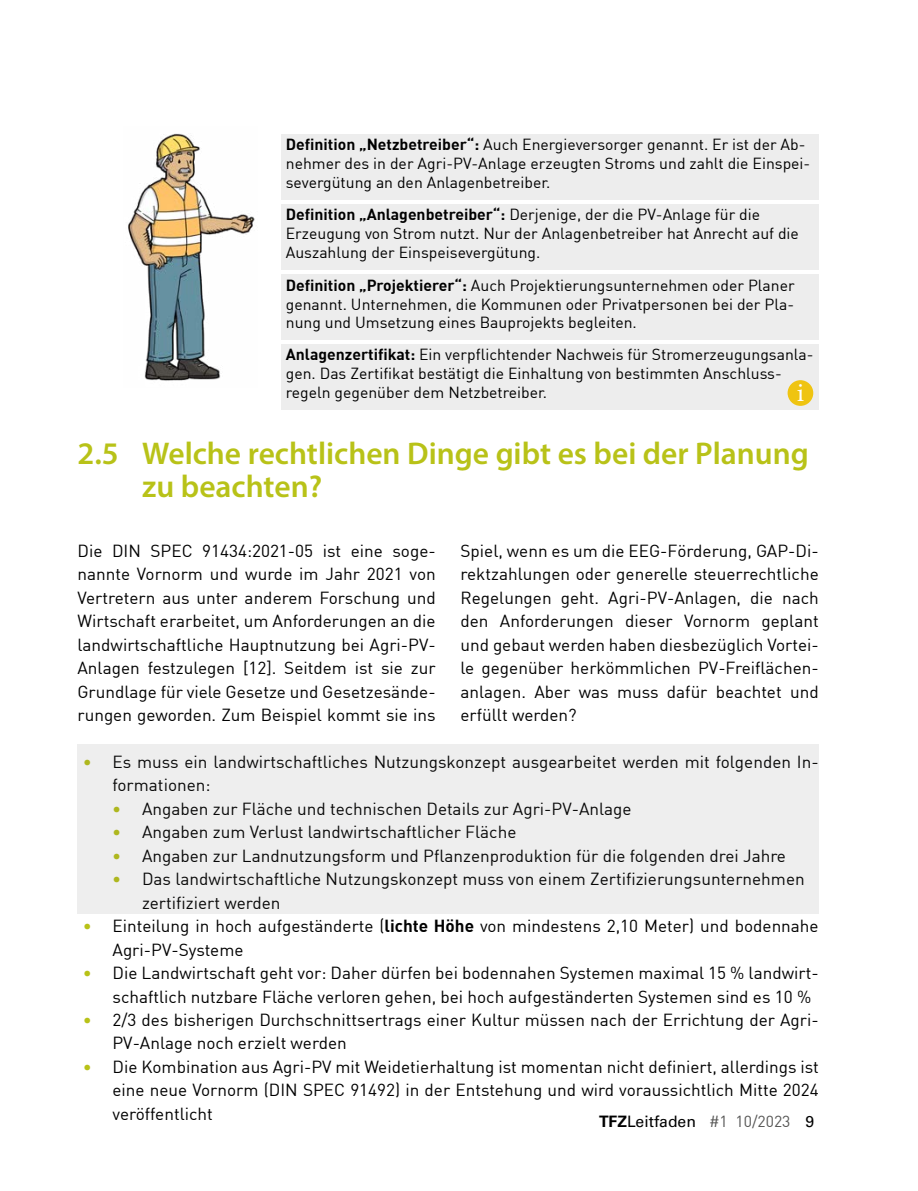
<style>
.page{position:relative;width:918px;height:1191px;background:#fff}
.page>*{position:absolute;margin:0;border:0;box-sizing:border-box;transform-origin:0 0}
.t1{font:600 31.5px/33.2px "Myriad Pro";color:#b8c218}
.t2{font:24.68px "Palatino Linotype";color:#fffffe}
.t3{font:17.15px/23.4px "DIN Regular";color:#000}
.t4{font:15.75px/18.9px "DIN Regular";color:#000}
.t5{font:15.75px "Univers LT Std";color:#000}
.s1{font-family:"DIN Bold"}
.s2{color:#b8c218}
.s3{font-weight:700}
.s4{font-family:"DIN Regular";color:#575756}
</style>
<div class="page">
<div style="left:281px;top:134px;width:538px;height:65px;background:#ededed"></div>
<div style="left:281px;top:344px;width:538px;height:65px;background:#ededed"></div>
<div style="left:281px;top:204px;width:538px;height:65px;background:#ededed"></div>
<div style="left:281px;top:274px;width:538px;height:66px;background:#ededed"></div>
<img style="left:128px;top:133px;width:127px;height:248px">
<div style="left:787px;top:380px;width:26px;height:26px;background:#efc411;border-radius:50%"></div>
<div style="left:77px;top:744px;width:742px;height:170px;background:#eee"></div>
<p class="t4" style="left:286px;top:135px;width:526px"><span class="s1">Definition „Netzbetreiber“:</span> Auch Energieversorger genannt. Er ist der Ab&shy;nehmer des in der Agri-PV-Anlage erzeugten Stroms und zahlt die Einspei&shy;severgütung an den Anlagenbetreiber.</p>
<p class="t4" style="left:286px;top:205px;width:515px"><span class="s1">Definition „Anlagenbetreiber“:</span> Derjenige, der die PV-Anlage für die<br>Erzeugung von Strom nutzt. Nur der Anlagenbetreiber hat Anrecht auf die<br>Auszahlung der Einspeisevergütung.</p>
<p class="t4" style="left:286px;top:275px;width:510px;text-align:justify"><span class="s1">Definition „Projektierer“:</span> Auch Projektierungsunternehmen oder Planer genannt. Unternehmen, die Kommunen oder Privatpersonen bei der Pla&shy;nung und Umsetzung eines Bauprojekts begleiten.</p>
<p class="t4" style="left:286px;top:345px;width:529px"><span class="s1">Anlagenzertifikat:</span> Ein verpflichtender Nachweis für Stromerzeugungsanla&shy;gen. Das Zertifikat bestätigt die Einhaltung von bestimmten Anschluss&shy;regeln gegenüber dem Netzbetreiber.</p>
<h2 class="t2" style="left:797px;top:375px;width:9px">i</h2>
<h1 class="t1" style="left:142px;top:436px;width:668px;text-indent:-65px">2.5 Welche rechtlichen Dinge gibt es bei der Planung zu beachten?</h1>
<p class="t3" style="left:77px;top:538px;width:360px;text-align:justify">Die DIN SPEC 91434:2021-05 ist eine soge&shy;nannte Vornorm und wurde im Jahr 2021 von Vertretern aus unter anderem Forschung und Wirtschaft erarbeitet, um Anforderungen an die landwirtschaftliche Hauptnutzung bei Agri-PV-Anlagen festzulegen [12]. Seitdem ist sie zur Grundlage für viele Gesetze und Gesetzesände&shy;rungen geworden. Zum Beispiel kommt sie ins</p>
<p class="t3" style="left:460px;top:538px;width:360px;text-align:justify">Spiel, wenn es um die EEG-Förderung, GAP-Di&shy;rektzahlungen oder generelle steuerrechtliche Regelungen geht. Agri-PV-Anlagen, die nach den Anforderungen dieser Vornorm geplant und gebaut werden haben diesbezüglich Vortei&shy;le gegenüber herkömmlichen PV-Freiflächen&shy;anlagen. Aber was muss dafür beachtet und erfüllt werden?</p>
<p class="t3" style="left:112px;top:749px;width:708px;text-indent:-30px"><span class="s2">•</span> Es muss ein landwirtschaftliches Nutzungskonzept ausgearbeitet werden mit folgenden In&shy;formationen:</p>
<p class="t3" style="left:112px;top:796px;width:521px"><span class="s2">•</span> Angaben zur Fläche und technischen Details zur Agri-PV-Anlage</p>
<p class="t3" style="left:112px;top:820px;width:406px"><span class="s2">•</span> Angaben zum Verlust landwirtschaftlicher Fläche</p>
<p class="t3" style="left:112px;top:843px;width:675px"><span class="s2">•</span> Angaben zur Landnutzungsform und Pflanzenproduktion für die folgenden drei Jahre</p>
<p class="t3" style="left:142px;top:867px;width:664px;text-indent:-30px"><span class="s2">•</span> Das landwirtschaftliche Nutzungskonzept muss von einem Zertifizierungsunternehmen zertifiziert werden</p>
<p class="t3" style="left:112px;top:914px;width:707px;text-indent:-30px"><span class="s2">•</span> Einteilung in hoch aufgeständerte (<span class="s1">lichte Höhe</span> von mindestens 2,10 Meter) und bodennahe<br>Agri-PV-Systeme</p>
<p class="t3" style="left:112px;top:960px;width:708px;text-indent:-30px"><span class="s2">•</span> Die Landwirtschaft geht vor: Daher dürfen bei bodennahen Systemen maximal 15 % landwirt&shy;schaftlich nutzbare Fläche verloren gehen, bei hoch aufgeständerten Systemen sind es 10 %</p>
<p class="t3" style="left:112px;top:1007px;width:708px;text-indent:-30px"><span class="s2">•</span> 2/3 des bisherigen Durchschnittsertrags einer Kultur müssen nach der Errichtung der Agri-<br>PV-Anlage noch erzielt werden</p>
<p class="t3" style="left:112px;top:1054px;width:708px;text-align:justify;text-indent:-30px"><span class="s2">•</span> Die Kombination aus Agri-PV mit Weidetierhaltung ist momentan nicht definiert, allerdings ist eine neue Vornorm (DIN SPEC 91492) in der Entstehung und wird voraussichtlich Mitte 2024 veröffentlicht</p>
<p class="t5" style="left:599px;top:1112px;width:217px"><span class="s3">TFZ</span>Leitfaden <span class="s4">#1 10/2023</span> 9</p>
</div>
